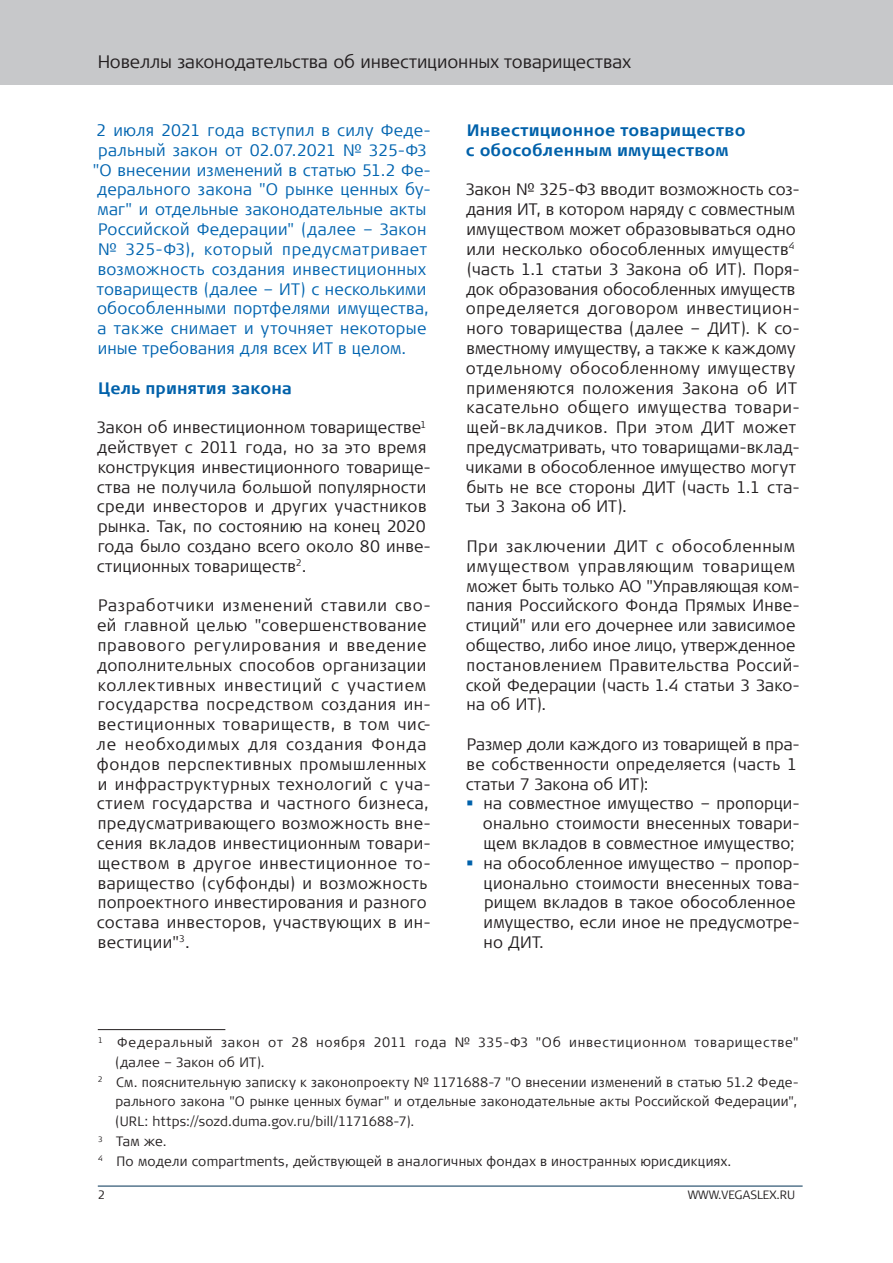
<style>
.page{position:relative;width:893px;height:1263px;background:#fff}
.page>*{position:absolute;margin:0;border:0;box-sizing:border-box;transform-origin:0 0}
.t1{font:300 18px "Signa Offc Pro";letter-spacing:-.005em;color:#231f20}
.t2{font:300 16.5px/19.8px "Signa Offc Pro";letter-spacing:.02em;color:#231f20}
.t3{font:300 16.5px/19.8px "Signa Offc Pro";letter-spacing:.04em;color:#231f20}
.t4{font:300 16.5px "Signa Offc Pro";letter-spacing:.015em;color:#0064b0}
.t5{font:700 16.5px/19.8px "Signa Offc Pro";letter-spacing:.01em;color:#0061aa}
.t6{font:300 16.5px "Signa Offc Pro";letter-spacing:.04em;color:#0064b0}
.t7{font:300 13.5px "Signa Offc Pro";letter-spacing:.02em;color:#231f20}
.t8{font:300 13.5px "Signa Offc Pro";letter-spacing:.06em;color:#231f20}
.t9{font:300 12px "Signa Sc Offc Pro";color:#231f20}
.t10{font:300 12px "Signa Offc Pro";color:#231f20}
</style>
<div class="page">
<div style="left:0;top:0;width:893px;height:85px;background:#c7c8ca"></div>
<hr style="left:98px;top:1186px;width:705px;height:1px;background:#003154">
<hr style="left:98px;top:1029px;width:127px;height:1px;background:#231f20">
<p class="t1" style="left:98px;top:49px;width:535px">Новеллы законодательства об инвестиционных товариществах</p>
<p class="t4" style="left:96px;top:119px;width:336px">2 июля 2021 года вступил в силу Феде-</p>
<p class="t4" style="left:98px;top:139px;width:330px">ральный закон от 02.07.2021 № 325-ФЗ</p>
<p class="t4" style="left:93px;top:158px;width:340px">"О внесении изменений в статью 51.2 Фе-</p>
<p class="t4" style="left:97px;top:178px;width:335px">дерального закона "О рынке ценных бу-</p>
<p class="t4" style="left:98px;top:198px;width:330px">маг" и отдельные законодательные акты</p>
<p class="t4" style="left:98px;top:218px;width:330px">Российской Федерации" (далее – Закон</p>
<p class="t6" style="left:98px;top:238px;width:331px">№ 325-ФЗ), который предусматривает</p>
<p class="t4" style="left:98px;top:257px;width:330px">возможность создания инвестиционных</p>
<p class="t4" style="left:97px;top:277px;width:331px">товариществ (далее – ИТ) с несколькими</p>
<p class="t4" style="left:97px;top:297px;width:333px">обособленными портфелями имущества,</p>
<p class="t4" style="left:98px;top:317px;width:330px">а также снимает и уточняет некоторые</p>
<p class="t4" style="left:98px;top:337px;width:310px">иные требования для всех ИТ в целом.</p>
<p class="t5" style="left:98px;top:377px;width:195px">Цель принятия закона</p>
<p class="t2" style="left:97px;top:417px;width:336px">Закон об инвестиционном товариществе<sup>1 </sup>действует с 2011 года, но за это время конструкция инвестиционного товарище&shy;ства не получила большой популярности среди инвесторов и других участников рынка. Так, по состоянию на конец 2020 года было создано всего около 80 инве&shy;стиционных товариществ<sup>2</sup>.</p>
<p class="t3" style="left:97px;top:595px;width:336px">Разработчики изменений ставили сво&shy;ей главной целью "совершенствование правового регулирования и введение дополнительных способов организации коллективных инвестиций с участием государства посредством создания ин&shy;вестиционных товариществ, в том чис&shy;ле необходимых для создания Фонда фондов перспективных промышленных и инфраструктурных технологий с уча&shy;стием государства и частного бизнеса, предусматривающего возможность вне&shy;сения вкладов инвестиционным товари&shy;ществом в другое инвестиционное то&shy;варищество (субфонды) и возможность попроектного инвестирования и разного состава инвесторов, участвующих в ин&shy;вестиции"<sup>3</sup>.</p>
<p class="t5" style="left:466px;top:120px;width:281px">Инвестиционное товарищество с обособленным имуществом</p>
<p class="t2" style="left:466px;top:179px;width:336px">Закон № 325-ФЗ вводит возможность соз&shy;дания ИТ, в котором наряду с совместным имуществом может образовываться одно или несколько обособленных имуществ<sup>4 </sup>(часть 1.1 статьи 3 Закона об ИТ). Поря&shy;док образования обособленных имуществ определяется договором инвестицион&shy;ного товарищества (далее – ДИТ). К со&shy;вместному имуществу, а также к каждому отдельному обособленному имуществу применяются положения Закона об ИТ касательно общего имущества товари&shy;щей-вкладчиков. При этом ДИТ может предусматривать, что товарищами-вклад&shy;чиками в обособленное имущество могут быть не все стороны ДИТ (часть 1.1 ста&shy;тьи 3 Закона об ИТ).</p>
<p class="t2" style="left:466px;top:535px;width:336px">При заключении ДИТ с обособленным имуществом управляющим товарищем может быть только АО "Управляющая ком&shy;пания Российского Фонда Прямых Инве&shy;стиций" или его дочернее или зависимое общество, либо иное лицо, утвержденное постановлением Правительства Россий&shy;ской Федерации (часть 1.4 статьи 3 Зако&shy;на об ИТ).</p>
<p class="t2" style="left:466px;top:733px;width:336px">Размер доли каждого из товарищей в пра&shy;ве собственности определяется (часть 1 статьи 7 Закона об ИТ):</p>
<p class="t2" style="left:483px;top:793px;width:318px">на совместное имущество – пропорци&shy;онально стоимости внесенных товари&shy;щем вкладов в совместное имущество; на обособленное имущество – пропор&shy;ционально стоимости внесенных това&shy;рищем вкладов в такое обособленное имущество, если иное не предусмотре&shy;но ДИТ.</p>
<p class="t8" style="left:98px;top:1033px;width:702px"><sup>1</sup> Федеральный закон от 28 ноября 2011 года № 335-ФЗ "Об инвестиционном товариществе"</p>
<p class="t7" style="left:115px;top:1053px;width:151px">(далее – Закон об ИТ).</p>
<p class="t7" style="left:98px;top:1072px;width:702px"><sup>2</sup> См. пояснительную записку к законопроекту № 1171688-7 "О внесении изменений в статью 51.2 Феде-</p>
<p class="t7" style="left:115px;top:1092px;width:683px">рального закона "О рынке ценных бумаг" и отдельные законодательные акты Российской Федерации",</p>
<p class="t7" style="left:115px;top:1112px;width:301px">(URL: https://sozd.duma.gov.ru/bill/1171688-7).</p>
<p class="t7" style="left:98px;top:1132px;width:70px"><sup>3</sup> Там же.</p>
<p class="t7" style="left:98px;top:1152px;width:635px"><sup>4</sup> По модели compartments, действующей в аналогичных фондах в иностранных юрисдикциях.</p>
<p class="t10" style="left:98px;top:1187px;width:9px">2</p>
<p class="t9" style="left:688px;top:1187px;width:109px">WWW.VEGASLEX.RU</p>
</div>
